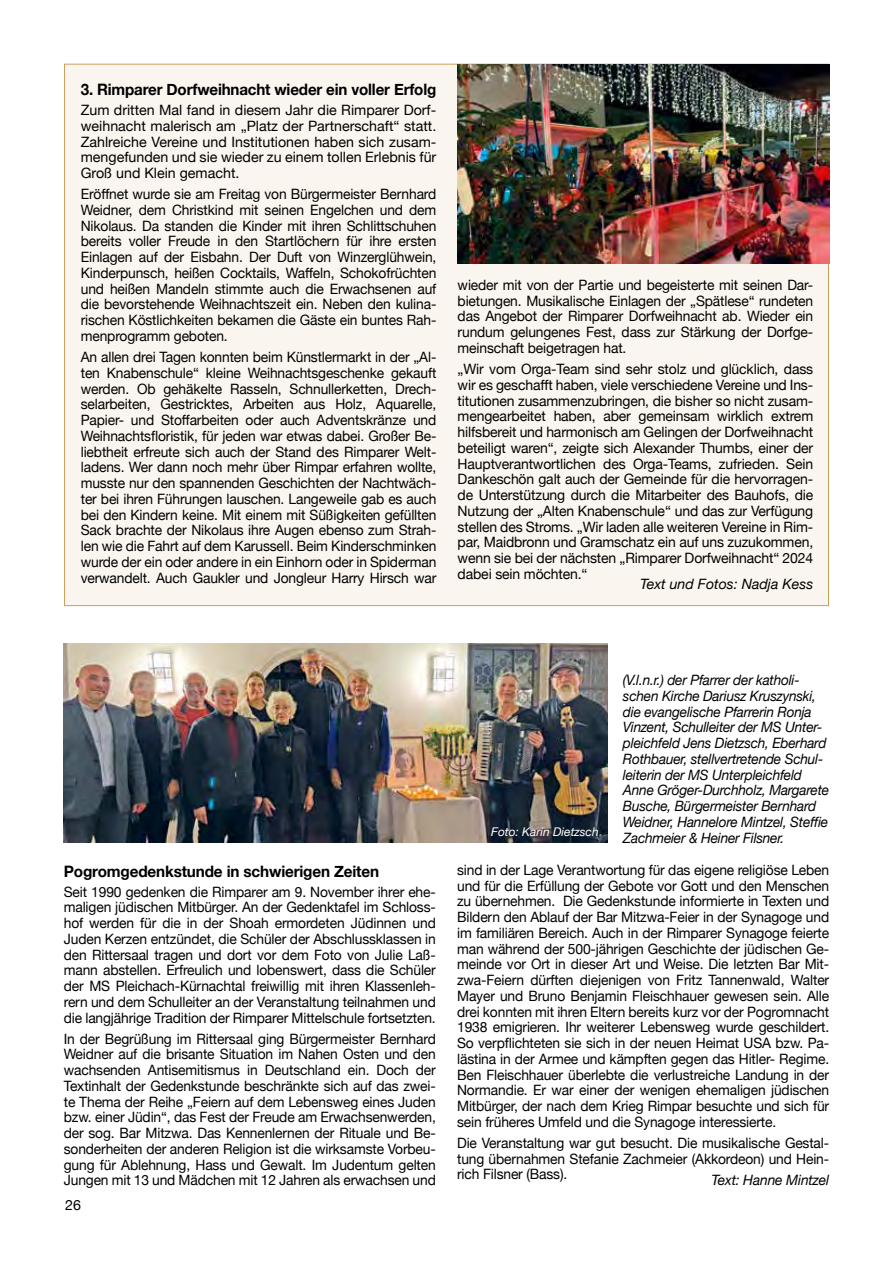
<style>
.page{position:relative;width:893px;height:1263px;background:#fff}
.page>*{position:absolute;margin:0;border:0;box-sizing:border-box;transform-origin:0 0}
.t1{font:700 15.75px "Helvetica Neue";letter-spacing:-.01em;color:#000;scale:.96 1}
.t2{font:700 15.75px "Helvetica Neue";letter-spacing:-.01em;color:#000}
.t3{font:14.25px/15.8px "Helvetica Neue";letter-spacing:-.01em;color:#000;text-align:justify}
.t4{font:italic 14.25px/15.8px "Helvetica Neue";letter-spacing:-.015em;color:#000;scale:.96 1}
.t5{font:italic 14.25px "Helvetica Neue";letter-spacing:-.015em;color:#000}
.t6{font:italic 12px "Helvetica Neue";color:#fff}
</style>
<div class="page">
<div style="left:64px;top:64px;width:765px;height:542px;background:#faf5ef;border:1px solid #cd9d59"></div>
<img style="left:458px;top:64px;width:371px;height:200px">
<img style="left:64px;top:643px;width:544px;height:200px">
<p class="t1" style="left:81px;top:77px;width:372px">3. Rimparer Dorfweihnacht wieder ein voller Erfolg</p>
<p class="t3" style="left:81px;top:103px;width:357px">Zum dritten Mal fand in diesem Jahr die Rimparer Dorf&shy;weihnacht malerisch am „Platz der Partnerschaft“ statt.<br>Zahlreiche Vereine und Institutionen haben sich zusam&shy;mengefunden und sie wieder zu einem tollen Erlebnis für Groß und Klein gemacht.</p>
<p class="t3" style="left:81px;top:187px;width:357px">Eröffnet wurde sie am Freitag von Bürgermeister Bernhard Weidner, dem Christkind mit seinen Engelchen und dem Nikolaus. Da standen die Kinder mit ihren Schlittschuhen bereits voller Freude in den Startlöchern für ihre ersten Einlagen auf der Eisbahn. Der Duft von Winzerglühwein, Kinderpunsch, heißen Cocktails, Waffeln, Schokofrüchten und heißen Mandeln stimmte auch die Erwachsenen auf die bevorstehende Weihnachtszeit ein. Neben den kulina&shy;rischen Köstlichkeiten bekamen die Gäste ein buntes Rah&shy;menprogramm geboten.</p>
<p class="t3" style="left:81px;top:350px;width:357px">An allen drei Tagen konnten beim Künstlermarkt in der „Al&shy;ten Knabenschule“ kleine Weihnachtsgeschenke gekauft werden. Ob gehäkelte Rasseln, Schnullerketten, Drech&shy;selarbeiten, Gestricktes, Arbeiten aus Holz, Aquarelle, Papier- und Stoffarbeiten oder auch Adventskränze und Weihnachtsfloristik, für jeden war etwas dabei. Großer Be&shy;liebtheit erfreute sich auch der Stand des Rimparer Welt&shy;ladens. Wer dann noch mehr über Rimpar erfahren wollte, musste nur den spannenden Geschichten der Nachtwäch&shy;ter bei ihren Führungen lauschen. Langeweile gab es auch bei den Kindern keine. Mit einem mit Süßigkeiten gefüllten Sack brachte der Nikolaus ihre Augen ebenso zum Strah&shy;len wie die Fahrt auf dem Karussell. Beim Kinderschminken wurde der ein oder andere in ein Einhorn oder in Spiderman verwandelt. Auch Gaukler und Jongleur Harry Hirsch war</p>
<p class="t3" style="left:458px;top:278px;width:357px">wieder mit von der Partie und begeisterte mit seinen Dar&shy;bietungen. Musikalische Einlagen der „Spätlese“ rundeten das Angebot der Rimparer Dorfweihnacht ab. Wieder ein rundum gelungenes Fest, dass zur Stärkung der Dorfge&shy;meinschaft beigetragen hat.</p>
<p class="t3" style="left:458px;top:362px;width:357px">„Wir vom Orga-Team sind sehr stolz und glücklich, dass wir es geschafft haben, viele verschiedene Vereine und Ins&shy;titutionen zusammenzubringen, die bisher so nicht zusam&shy;mengearbeitet haben, aber gemeinsam wirklich extrem hilfsbereit und harmonisch am Gelingen der Dorfweihnacht beteiligt waren“, zeigte sich Alexander Thumbs, einer der Hauptverantwortlichen des Orga-Teams, zufrieden. Sein Dankeschön galt auch der Gemeinde für die hervorragen&shy;de Unterstützung durch die Mitarbeiter des Bauhofs, die Nutzung der „Alten Knabenschule“ und das zur Verfügung stellen des Stroms. „Wir laden alle weiteren Vereine in Rim&shy;par, Maidbronn und Gramschatz ein auf uns zuzukommen, wenn sie bei der nächsten „Rimparer Dorfweihnacht“ 2024 dabei sein möchten.“</p>
<p class="t5" style="left:640px;top:574px;width:175px">Text und Fotos: Nadja Kess</p>
<p class="t2" style="left:64px;top:859px;width:317px">Pogromgedenkstunde in schwierigen Zeiten</p>
<p class="t3" style="left:64px;top:884px;width:374px">Seit 1990 gedenken die Rimparer am 9. November ihrer ehe&shy;maligen jüdischen Mitbürger. An der Gedenktafel im Schloss&shy;hof werden für die in der Shoah ermordeten Jüdinnen und Juden Kerzen entzündet, die Schüler der Abschlussklassen in den Rittersaal tragen und dort vor dem Foto von Julie Laß&shy;mann abstellen. Erfreulich und lobenswert, dass die Schüler der MS Pleichach-Kürnachtal freiwillig mit ihren Klassenleh&shy;rern und dem Schulleiter an der Veranstaltung teilnahmen und die langjährige Tradition der Rimparer Mittelschule fortsetzten.</p>
<p class="t3" style="left:64px;top:1031px;width:374px">In der Begrüßung im Rittersaal ging Bürgermeister Bernhard Weidner auf die brisante Situation im Nahen Osten und den wachsenden Antisemitismus in Deutschland ein. Doch der Textinhalt der Gedenkstunde beschränkte sich auf das zwei&shy;te Thema der Reihe „Feiern auf dem Lebensweg eines Juden bzw. einer Jüdin“, das Fest der Freude am Erwachsenwerden, der sog. Bar Mitzwa. Das Kennenlernen der Rituale und Be&shy;sonderheiten der anderen Religion ist die wirksamste Vorbeu&shy;gung für Ablehnung, Hass und Gewalt. Im Judentum gelten Jungen mit 13 und Mädchen mit 12 Jahren als erwachsen und</p>
<p class="t3" style="left:65px;top:1197px;width:17px">26</p>
<p class="t6" style="left:491px;top:823px;width:109px">Foto: Karin Dietzsch</p>
<p class="t4" style="left:623px;top:673px;width:216px">(V.l.n.r.) der Pfarrer der katholi&shy;schen Kirche Dariusz Kruszynski, die evangelische Pfarrerin Ronja Vinzent, Schulleiter der MS Unter&shy;pleichfeld Jens Dietzsch, Eberhard Rothbauer, stellvertretende Schul&shy;leiterin der MS Unterpleichfeld Anne Gröger-Durchholz, Margarete Busche, Bürgermeister Bernhard Weidner, Hannelore Mintzel, Steffie Zachmeier &amp; Heiner Filsner.</p>
<p class="t3" style="left:457px;top:863px;width:374px">sind in der Lage Verantwortung für das eigene religiöse Leben und für die Erfüllung der Gebote vor Gott und den Menschen zu übernehmen. Die Gedenkstunde informierte in Texten und Bildern den Ablauf der Bar Mitzwa-Feier in der Synagoge und im familiären Bereich. Auch in der Rimparer Synagoge feierte man während der 500-jährigen Geschichte der jüdischen Ge&shy;meinde vor Ort in dieser Art und Weise. Die letzten Bar Mit&shy;zwa-Feiern dürften diejenigen von Fritz Tannenwald, Walter Mayer und Bruno Benjamin Fleischhauer gewesen sein. Alle drei konnten mit ihren Eltern bereits kurz vor der Pogromnacht 1938 emigrieren. Ihr weiterer Lebensweg wurde geschildert.<br>So verpflichteten sie sich in der neuen Heimat USA bzw. Pa&shy;lästina in der Armee und kämpften gegen das Hitler- Regime.<br>Ben Fleischhauer überlebte die verlustreiche Landung in der Normandie. Er war einer der wenigen ehemaligen jüdischen Mitbürger, der nach dem Krieg Rimpar besuchte und sich für sein früheres Umfeld und die Synagoge interessierte.</p>
<p class="t3" style="left:457px;top:1136px;width:374px">Die Veranstaltung war gut besucht. Die musikalische Gestal&shy;tung übernahmen Stefanie Zachmeier (Akkordeon) und Hein&shy;rich Filsner (Bass).</p>
<p class="t5" style="left:712px;top:1170px;width:119px">Text: Hanne Mintzel</p>
</div>
